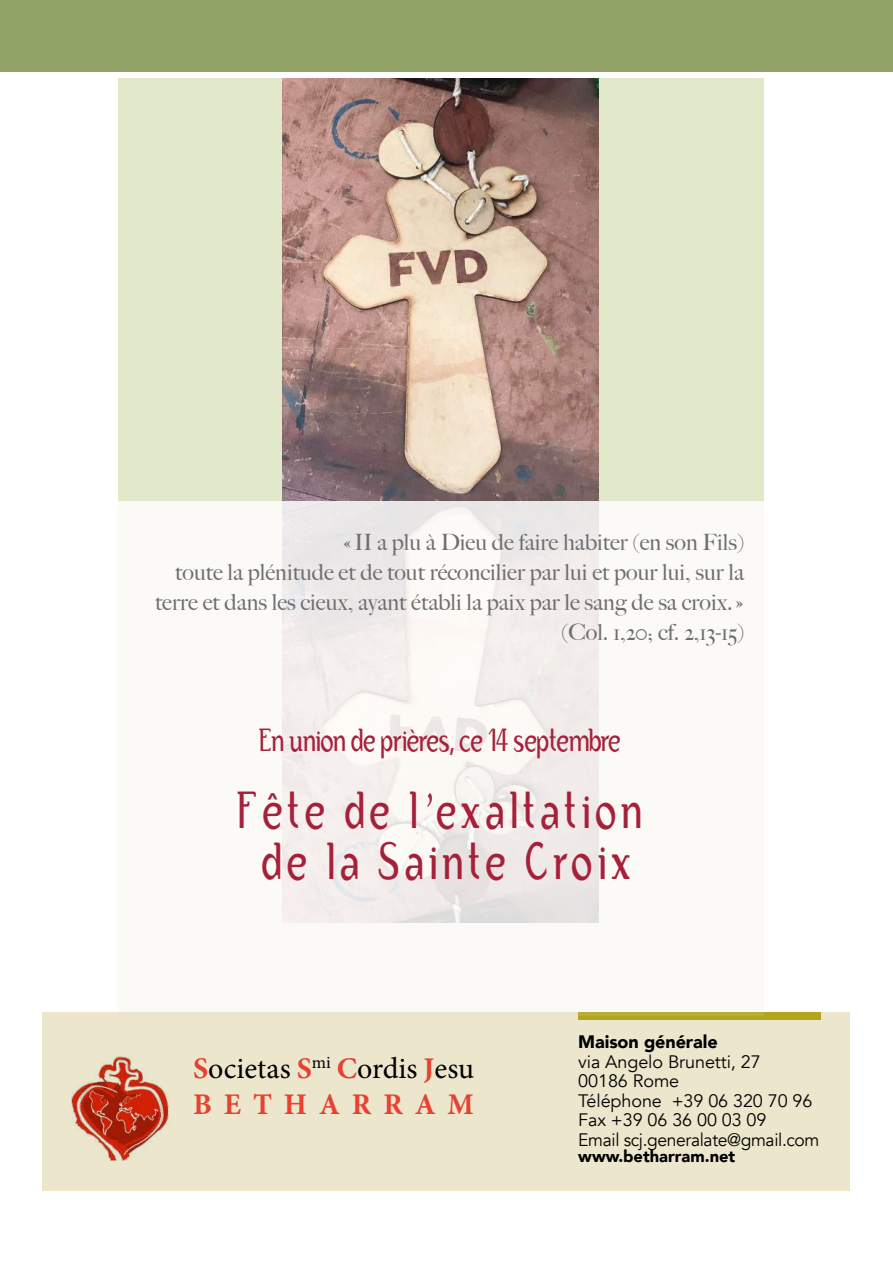
<style>
.page{position:relative;width:893px;height:1263px;background:#fff}
.page>*{position:absolute;margin:0;border:0;box-sizing:border-box;transform-origin:0 0}
.t1{font:50.7px/51px "Bertolt Brecht";letter-spacing:.12em;color:#a7203a;text-align:center;scale:.77 1}
.t2{font:31.2px "Bertolt Brecht";letter-spacing:-.02em;color:#a7203a;scale:.77 1}
.t3{font:30px/36px "Minion Pro";color:#000}
.t4{font:500 22.5px/30px "Big Caslon";color:#6d6e71;text-align:right}
.t5{font:18px/19.5px "Avenir";letter-spacing:-.005em;color:#000}
.t6{font:900 18px "Avenir";letter-spacing:-.005em;color:#000}
.t7{font:900 16.5px "Avenir";color:#000}
.s1{font-family:"Goudy Old Style T";font-style:italic}
.s2{font-weight:700;color:#e64131}
</style>
<div class="page">
<div style="left:43px;top:1012px;width:807px;height:179px;background:#ebe6cc"></div>
<img style="left:71px;top:1056px;width:97px;height:105px">
<div style="left:578px;top:1012px;width:243px;height:7px;background:#b0a51d"></div>
<div style="left:118px;top:500px;width:645px;height:516px;background:#fbfaf6"></div>
<img style="left:282px;top:500px;width:317px;height:422px">
<div style="left:0;top:0;width:893px;height:72px;background:#92a467"></div>
<svg style="left:118px;top:78px;width:645px;height:422px;background:#c8bca8"></svg>
<p class="t4" style="left:155px;top:526px;width:591px">«II a plu à Dieu de faire habiter (en son Fils)<br>toute la plénitude et de tout réconcilier par lui et pour lui, sur la terre et dans les cieux, ayant établi la paix par le sang de sa croix.» (Col. 1,20; cf. 2,13-15)</p>
<h2 class="t2" style="left:259px;top:723px;width:472px">En union de prières, ce 14 septembre</h2>
<h1 class="t1" style="left:238px;top:786px;width:528px">Fête de l<span class="s1">’</span>exaltation de la Sainte Croix</h1>
<h3 class="t3" style="left:193px;top:1050px;width:283px"><span class="s2">S</span>ocietas <span class="s2">S</span><sup>mi</sup> <span class="s2">C</span>ordis <span class="s2">J</span>esu<br><span class="s2">B E T H A R R A M</span></h3>
<p class="t6" style="left:578px;top:1027px;width:141px">Maison générale</p>
<p class="t5" style="left:578px;top:1052px;width:243px">via Angelo Brunetti, 27<br>00186 Rome<br>Téléphone +39 06 320 70 96<br>Fax +39 06 36 00 03 09<br>Email scj.generalate@gmail.com</p>
<p class="t7" style="left:578px;top:1142px;width:158px">www.betharram.net</p>
</div>
